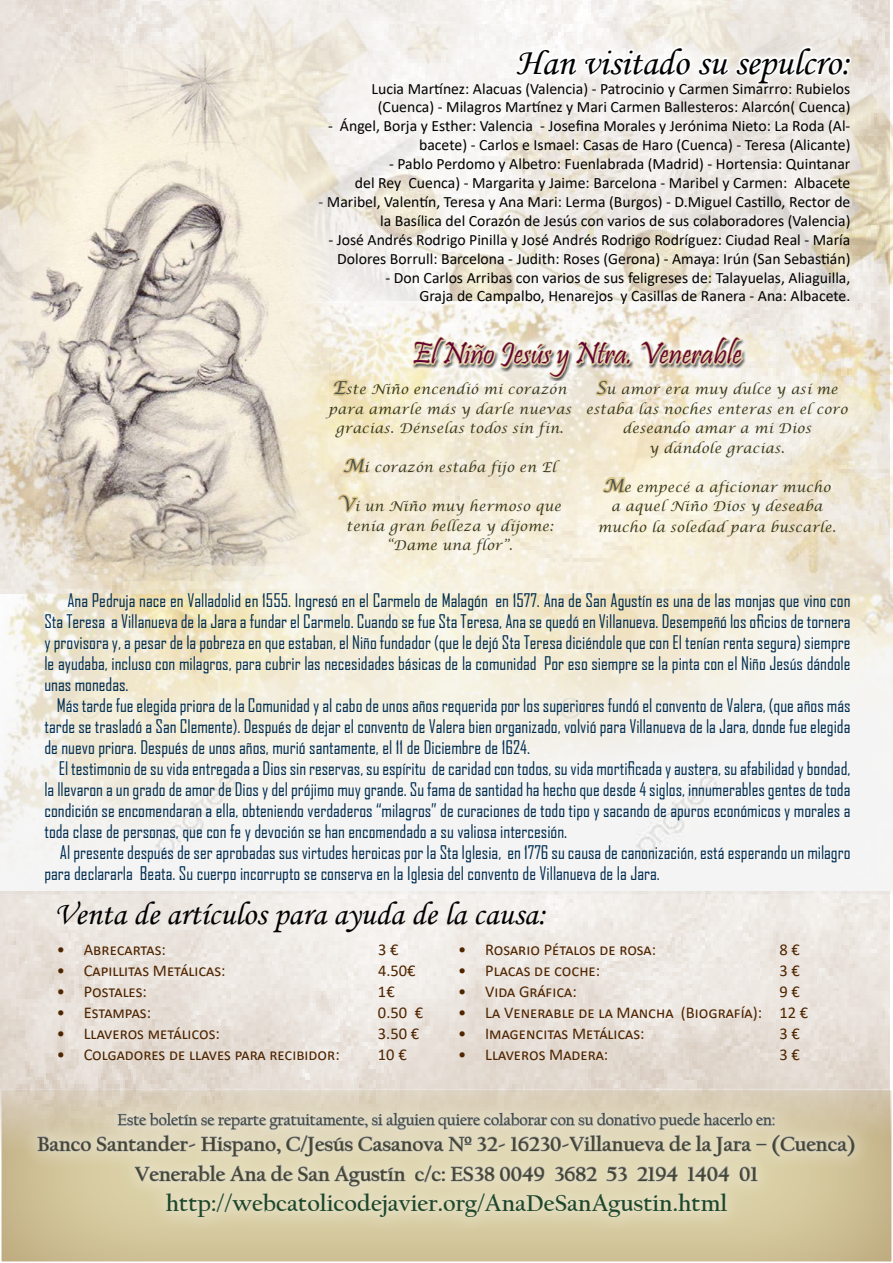
<style>
.page{position:relative;width:893px;height:1263px;background:#fff}
.page>*{position:absolute;margin:0;border:0;box-sizing:border-box;transform-origin:0 0}
.t1{font:37.5px "Monotype Corsiva";color:#000}
.t2{font:33px "Monotype Corsiva";color:#000}
.t3{font:31.5px "Pristina";color:#630035}
.t4{font:700 24px "Californian FB";color:#1d472d}
.t5{font:700 21px/30px "Californian FB";color:#424230;text-align:center}
.t6{font:18px/21px "Agency FB";color:#002d50;text-align:justify}
.t7{font:16.5px "Calibri";color:#4f2500}
.t8{font:16.5px "Californian FB";color:#394138}
.t9{font:15.75px/18.9px "Calibri";color:#000;text-align:right}
.t10{font:italic 13.5px/19.5px "Lucida Calligraphy";letter-spacing:.02em;color:#3c3b1b;text-align:center}
.s1{font-size:18px;color:#4d544f}
</style>
<div class="page">
<img style="left:0;top:593px;width:890px;height:484px">
<img style="left:1px;top:593px;width:892px;height:304px">
<img style="left:0;top:0;width:893px;height:593px">
<div style="left:0;top:1077px;width:893px;height:186px;background:#fff;opacity:.75"></div>
<div style="left:506px;top:37px;width:354px;height:57px;background:#fff;opacity:.75"></div>
<svg style="left:513px;top:44px;width:341px;height:42px"></svg>
<div style="left:19px;top:1094px;width:854px;height:142px;background:#fff;opacity:.42"></div>
<svg style="left:37px;top:1107px;width:818px;height:88px;background:#d5ceb3"></svg>
<svg style="left:328px;top:378px;width:24px;height:19px"></svg>
<svg style="left:339px;top:445px;width:29px;height:32px"></svg>
<svg style="left:335px;top:493px;width:26px;height:26px"></svg>
<svg style="left:599px;top:465px;width:29px;height:31px"></svg>
<div style="left:398px;top:322px;width:359px;height:71px;background:#fff;opacity:.75"></div>
<svg style="left:410px;top:277px;width:334px;height:147px"></svg>
<img style="left:1px;top:43px;width:327px;height:538px">
<img style="left:23px;top:68px;width:294px;height:498px">
<h1 class="t1" style="left:516px;top:39px;width:336px">Han visitado su sepulcro:</h1>
<p class="t9" style="left:371px;top:78px;width:480px;text-align:center">Lucia Martínez: Alacuas (Valencia) - Patrocinio y Carmen Simarrro: Rubielos (Cuenca) - Milagros Martínez y Mari Carmen Ballesteros: Alarcón( Cuenca)</p>
<p class="t9" style="left:328px;top:116px;width:524px">- Ángel, Borja y Esther: Valencia - Josefina Morales y Jerónima N ieto: La Roda (Al&shy;bacete) - Carlos e Ismael: Casas de Haro (Cuenca) - Teresa (Alicante)</p>
<p class="t9" style="left:355px;top:154px;width:497px">- Pablo Perdomo y Albetro: Fuenlabrada (Madrid) - Hortensia: Quintanar<br>del Rey Cuenca) - Margarita y Jaime: Barcelona - Maribel y Carmen: Albacete</p>
<p class="t9" style="left:318px;top:192px;width:533px">- Maribel, Valentín, Teresa y Ana Mari: Lerma (Burgos) - D.Miguel Castillo, Rector de la Basílica del Corazón de Jesús con varios de sus colaboradores (Valencia)</p>
<p class="t9" style="left:328px;top:230px;width:524px;text-align:center">- José Andrés Rodrigo Pinilla y José Andrés Rodrigo Rodríguez: Ciudad Real - María<br>Dolores Borrull: Barcelona - Judith: Roses (Gerona) - Amaya: I rún (San Sebastián)</p>
<p class="t9" style="left:385px;top:267px;width:467px">- Don Carlos Arribas con varios de sus feligreses de: Talayuelas, Aliaguilla,<br>Graja de Campalbo, Henarejos y Casillas de Ranera - Ana: Albacete.</p>
<h3 class="t3" style="left:412px;top:336px;width:332px">El Niño Jesús y Ntra. Venerable</h3>
<p class="t10" style="left:328px;top:380px;width:244px"><span class="s1">E</span>ste Niño encendió mi corazón para amarle más y darle nuevas gracias. Dénselas todos sin fin.</p>
<p class="t10" style="left:343px;top:458px;width:215px"><span class="s1">M</span>i corazón estaba fijo en El</p>
<p class="t10" style="left:338px;top:497px;width:224px"><span class="s1">V</span>i un Niño muy hermoso que tenía gran belleza y díjome: “Dame una flor”.</p>
<p class="t10" style="left:586px;top:380px;width:263px"><span class="s1">S</span>u amor era muy dulce y así me estaba las noches enteras en el coro deseando amar a mi Dios<br>y dándole gracias.</p>
<p class="t10" style="left:603px;top:478px;width:229px"><span class="s1">M</span>e empecé a aficionar mucho a aquel Niño Dios y deseaba</p>
<p class="t10" style="left:598px;top:518px;width:240px">mucho la soledad para buscarle.</p>
<p class="t6" style="left:44px;top:589px;width:808px;text-indent:23px">Ana Pedruja nace en Valladolid en 1555. Ingresó en el Carmelo de Malagón en 1577. Ana de San Agustín es una de las monjas que vino con Sta Teresa a Villanueva de la Jara a fundar el Carmelo. Cuando se fue Sta Teresa, Ana se quedó en Villanueva. Desempeñó los oficios de tornera y provisora y, a pesar de la pobreza en que estaban, el Niño fundador (que le dejó Sta Teresa diciéndole que con El tenían renta segura) siempre le ayudaba, incluso con milagros, para cubrir las necesidades básicas de la comunidad Por eso siempre se la pinta con el Niño Jesús dándole unas monedas.</p>
<p class="t6" style="left:44px;top:694px;width:808px;text-indent:12px">Más tarde fue elegida priora de la Comunidad y al cabo de unos años requerida por los superiores fundó el convento de Valera, (que años más tarde se trasladó a San Clemente). Después de dejar el convento de Valera bien organizado, volvió para Villanueva de la Jara, donde fue elegida de nuevo priora. Después de unos años, murió santamente, el 11 de Diciembre de 1624.</p>
<p class="t6" style="left:44px;top:757px;width:808px;text-indent:14px">El testimonio de su vida entregada a Dios sin reservas, su espíritu de caridad con todos, su vida mortificada y austera, su afabilidad y bondad, la llevaron a un grado de amor de Dios y del prójimo muy grande. Su fama de santidad ha hecho que desde 4 siglos, innumerables gentes de toda condición se encomendaran a ella, obteniendo verdaderos “milagros” de curaciones de todo tipo y sacando de apuros económicos y morales a toda clase de personas, que con fe y devoción se han encomendado a su valiosa intercesión.</p>
<p class="t6" style="left:44px;top:841px;width:808px;text-indent:15px">Al presente después de ser aprobadas sus virtudes heroicas por la Sta Iglesia, en 1776 su causa de canonización, está esperando un milagro para declararla Beata. Su cuerpo incorrupto se conserva en la Iglesia del convento de Villanueva de la Jara.</p>
<h2 class="t2" style="left:54px;top:894px;width:494px">Venta de artículos para ayuda de la causa:</h2>
<p class="t7" style="left:57px;top:938px;width:111px">• Abrecartas:</p>
<p class="t7" style="left:378px;top:938px;width:22px">3 €</p>
<p class="t7" style="left:57px;top:959px;width:170px">• Capillitas Metálicas:</p>
<p class="t7" style="left:378px;top:959px;width:39px">4.50€</p>
<p class="t7" style="left:57px;top:980px;width:92px">• Postales:</p>
<p class="t7" style="left:378px;top:980px;width:18px">1€</p>
<p class="t7" style="left:57px;top:1001px;width:96px">• Estampas:</p>
<p class="t7" style="left:378px;top:1001px;width:47px">0.50 €</p>
<p class="t7" style="left:57px;top:1022px;width:165px">• Llaveros metálicos:</p>
<p class="t7" style="left:378px;top:1022px;width:43px">3.50 €</p>
<p class="t7" style="left:57px;top:1043px;width:285px">• Colgadores de llaves para recibidor:</p>
<p class="t7" style="left:378px;top:1043px;width:30px">10 €</p>
<p class="t7" style="left:458px;top:938px;width:200px">• Rosario Pétalos de rosa:</p>
<p class="t7" style="left:779px;top:938px;width:22px">8 €</p>
<p class="t7" style="left:458px;top:959px;width:144px">• Placas de coche:</p>
<p class="t7" style="left:779px;top:959px;width:22px">3 €</p>
<p class="t7" style="left:458px;top:980px;width:120px">• Vida Gráfica:</p>
<p class="t7" style="left:779px;top:980px;width:22px">9 €</p>
<p class="t7" style="left:458px;top:1001px;width:352px">• La Venerable de la Mancha (Biografía): 12 €</p>
<p class="t7" style="left:458px;top:1022px;width:188px">• I magencitas Metálicas:</p>
<p class="t7" style="left:779px;top:1022px;width:22px">3 €</p>
<p class="t7" style="left:458px;top:1043px;width:152px">• Llaveros Madera:</p>
<p class="t7" style="left:779px;top:1043px;width:22px">3 €</p>
<p class="t8" style="left:117px;top:1111px;width:659px">Este boletín se reparte gratuitamente, si alguien quiere colaborar con su donativo puede hacerlo en:</p>
<p class="t5" style="left:37px;top:1129px;width:820px">Banco Santander- Hispano, C/Jesús Casanova Nº 32- 16230-Villanueva de la Jara – (Cuenca)<br>Venerable Ana de San Agustín c/c: ES38 0049 3682 53 2194 1404 01</p>
<h3 class="t4" style="left:166px;top:1189px;width:563px">http://webcatolicodejavier.org/AnaDeSanAgustin.html</h3>
</div>
